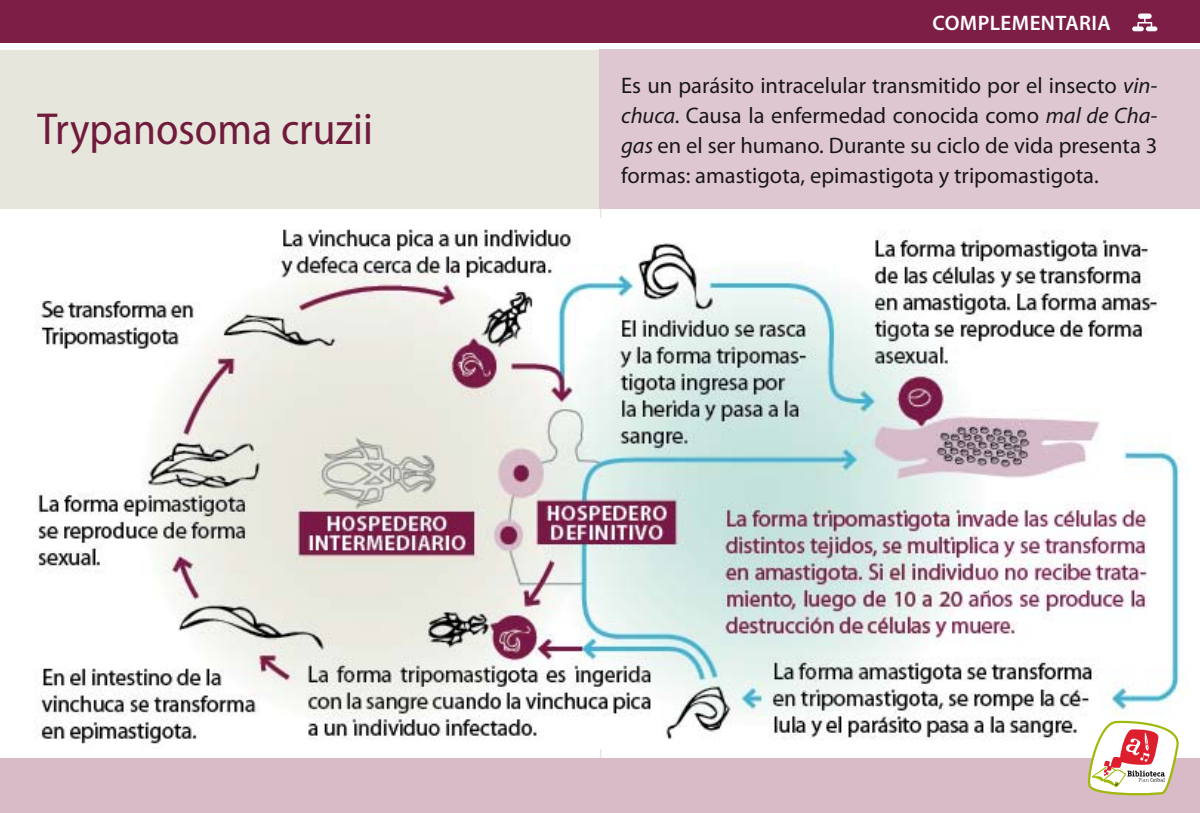
<style>
.page{position:relative;width:1200px;height:813px;background:#fff}
.page>*{position:absolute;margin:0;border:0;box-sizing:border-box;transform-origin:0 0}
.t1{font:semi-condensed 45px "Myriad Pro";color:#7d1e46}
.t2{font:22.5px/30px "Myriad Pro";color:#1a171c;text-align:justify}
.t3{font:600 21px "Myriad Pro";letter-spacing:.02em;color:#fff}
.s1{font-style:italic}
</style>
<div class="page">
<div style="left:0;top:0;width:1199px;height:43px;background:#7d1e46"></div>
<div style="left:0;top:50px;width:599px;height:159px;background:#e6e6dc"></div>
<svg style="left:1132px;top:14px;width:25px;height:17px"></svg>
<div style="left:0;top:757px;width:1199px;height:55px;background:#d8bbc7"></div>
<div style="left:599px;top:50px;width:600px;height:159px;background:#dfc7d1"></div>
<hr style="left:599px;top:209px;width:2px;height:548px;background:#e6e6dc">
<img style="left:35px;top:218px;width:1153px;height:529px">
<svg style="left:1087px;top:720px;width:91px;height:75px"></svg>
<h1 class="t1" style="left:37px;top:101px;width:337px">Trypanosoma cruzii</h1>
<p class="t3" style="left:932px;top:9px;width:180px">COMPLEMENTARIA</p>
<p class="t2" style="left:621px;top:70px;width:537px">Es un parásito intracelular transmitido por el insecto <span class="s1">vin&shy;chuca.</span> Causa la enfermedad conocida como <span class="s1">mal de Cha&shy;gas</span> en el ser humano. Durante su ciclo de vida presenta 3 formas: amastigota, epimastigota y tripomastigota.</p>
</div>
